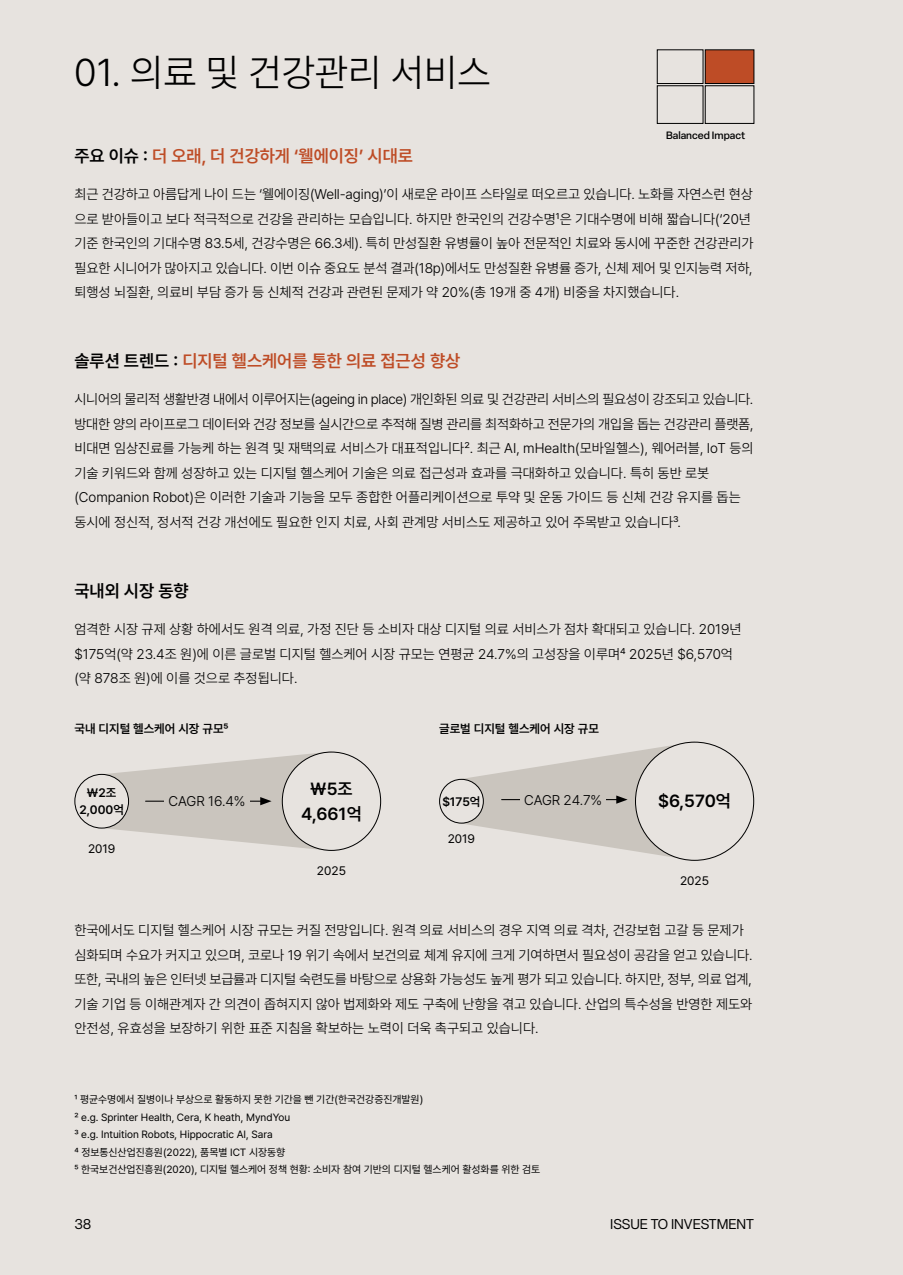
<style>
.page{position:relative;width:903px;height:1275px;background:#e7e3df}
.page>*{position:absolute;margin:0;border:0;box-sizing:border-box;transform-origin:0 0}
.t1{font:300 38.5px "Pretendard";color:#000}
.t2{font:600 17.5px "Pretendard";color:#be4c26}
.t3{font:600 17.5px/24.5px "Pretendard";color:#000;text-align:center}
.t4{font:300 14px/24.5px "Pretendard";color:#000}
.t5{font:14px "Elza";color:#000}
.t6{font:600 12.25px/17.5px "Pretendard";color:#000;text-align:center}
.t7{font:12.25px "Pretendard";color:#000}
.t8{font:10.5px/17.5px "Pretendard";color:#000}
.t9{font:500 10.5px "Elza";color:#000}
.s1{color:#000}
</style>
<div class="page">
<div style="left:657px;top:50px;width:46px;height:34px;border:1px solid #000"></div>
<div style="left:657px;top:86px;width:46px;height:38px;border:1px solid #000"></div>
<div style="left:705px;top:50px;width:49px;height:34px;background:#be4c26"></div>
<div style="left:705px;top:50px;width:49px;height:34px;border:1px solid #000"></div>
<div style="left:705px;top:86px;width:49px;height:38px;border:1px solid #000"></div>
<div style="left:439px;top:779px;width:45px;height:44px;border:1px solid #000;border-radius:50%"></div>
<svg style="left:461px;top:742px;width:233px;height:119px"></svg>
<div style="left:520px;top:791px;width:86px;height:17px;background:#cac5be"></div>
<div style="left:74px;top:774px;width:55px;height:54px;border:1px solid #000;border-radius:50%"></div>
<svg style="left:105px;top:752px;width:227px;height:99px"></svg>
<div style="left:164px;top:793px;width:86px;height:17px;background:#cac5be"></div>
<h1 class="t1" style="left:74px;top:46px;width:418px">01. 의료 및 건강관리 서비스</h1>
<p class="t2" style="left:74px;top:143px;width:340px"><span class="s1">주요 이슈 :</span> 더 오래, 더 건강하게 ‘웰에이징’ 시대로</p>
<p class="t9" style="left:666px;top:128px;width:81px">Balanced Impact</p>
<p class="t4" style="left:74px;top:182px;width:681px">최근 건강하고 아름답게 나이 드는 ‘웰에이징(Well-aging)’이 새로운 라이프 스타일로 떠오르고 있습니다. 노화를 자연스런 현상 으로 받아들이고 보다 적극적으로 건강을 관리하는 모습입니다. 하지만 한국인의 건강수명¹은 기대수명에 비해 짧습니다(‘20년 기준 한국인의 기대수명 83.5세, 건강수명은 66.3세). 특히 만성질환 유병률이 높아 전문적인 치료와 동시에 꾸준한 건강관리가 필요한 시니어가 많아지고 있습니다. 이번 이슈 중요도 분석 결과(18p)에서도 만성질환 유병률 증가, 신체 제어 및 인지능력 저하, 퇴행성 뇌질환, 의료비 부담 증가 등 신체적 건강과 관련된 문제가 약 20%(총 19개 중 4개) 비중을 차지했습니다.</p>
<p class="t2" style="left:74px;top:348px;width:387px"><span class="s1">솔루션 트렌드 :</span> 디지털 헬스케어를 통한 의료 접근성 향상</p>
<p class="t4" style="left:74px;top:387px;width:681px">시니어의 물리적 생활반경 내에서 이루어지는(ageing in place) 개인화된 의료 및 건강관리 서비스의 필요성이 강조되고 있습니다. 방대한 양의 라이프로그 데이터와 건강 정보를 실시간으로 추적해 질병 관리를 최적화하고 전문가의 개입을 돕는 건강관리 플랫폼, 비대면 임상진료를 가능케 하는 원격 및 재택의료 서비스가 대표적입니다². 최근 AI, mHealth(모바일헬스), 웨어러블, IoT 등의 기술 키워드와 함께 성장하고 있는 디지털 헬스케어 기술은 의료 접근성과 효과를 극대화하고 있습니다. 특히 동반 로봇 (Companion Robot)은 이러한 기술과 기능을 모두 종합한 어플리케이션으로 투약 및 운동 가이드 등 신체 건강 유지를 돕는 동시에 정신적, 정서적 건강 개선에도 필요한 인지 치료, 사회 관계망 서비스도 제공하고 있어 주목받고 있습니다³.</p>
<p class="t3" style="left:74px;top:578px;width:116px">국내외 시장 동향</p>
<p class="t4" style="left:74px;top:617px;width:669px">엄격한 시장 규제 상황 하에서도 원격 의료, 가정 진단 등 소비자 대상 디지털 의료 서비스가 점차 확대되고 있습니다. 2019년 $175억(약 23.4조 원)에 이른 글로벌 디지털 헬스케어 시장 규모는 연평균 24.7%의 고성장을 이루며⁴ 2025년 $6,570억 (약 878조 원)에 이를 것으로 추정됩니다.</p>
<p class="t6" style="left:74px;top:719px;width:156px">국내 디지털 헬스케어 시장 규모⁵</p>
<p class="t6" style="left:439px;top:719px;width:161px">글로벌 디지털 헬스케어 시장 규모</p>
<p class="t6" style="left:79px;top:783px;width:46px">￦2조<br>2,000억</p>
<p class="t3" style="left:301px;top:776px;width:62px">￦5조<br>4,661억</p>
<p class="t3" style="left:658px;top:788px;width:74px">$6,570억</p>
<p class="t6" style="left:442px;top:792px;width:40px">$175억</p>
<p class="t4" style="left:524px;top:787px;width:80px">CAGR 24.7%</p>
<p class="t7" style="left:448px;top:830px;width:29px">2019</p>
<p class="t4" style="left:169px;top:789px;width:78px">CAGR 16.4%</p>
<p class="t7" style="left:88px;top:840px;width:29px">2019</p>
<p class="t7" style="left:317px;top:862px;width:30px">2025</p>
<p class="t7" style="left:680px;top:872px;width:30px">2025</p>
<p class="t4" style="left:74px;top:918px;width:680px">한국에서도 디지털 헬스케어 시장 규모는 커질 전망입니다. 원격 의료 서비스의 경우 지역 의료 격차, 건강보험 고갈 등 문제가 심화되며 수요가 커지고 있으며, 코로나 19 위기 속에서 보건의료 체계 유지에 크게 기여하면서 필요성이 공감을 얻고 있습니다. 또한, 국내의 높은 인터넷 보급률과 디지털 숙련도를 바탕으로 상용화 가능성도 높게 평가 되고 있습니다. 하지만, 정부, 의료 업계, 기술 기업 등 이해관계자 간 의견이 좁혀지지 않아 법제화와 제도 구축에 난항을 겪고 있습니다. 산업의 특수성을 반영한 제도와 안전성, 유효성을 보장하기 위한 표준 지침을 확보하는 노력이 더욱 촉구되고 있습니다.</p>
<p class="t8" style="left:74px;top:1090px;width:467px">¹ 평균수명에서 질병이나 부상으로 활동하지 못한 기간을 뺀 기간(한국건강증진개발원)<br>² e.g. Sprinter Health, Cera, K heath, MyndYou<br>³ e.g. Intuition Robots, Hippocratic AI, Sara<br>⁴ 정보통신산업진흥원(2022), 품목별 ICT 시장동향<br>⁵ 한국보건산업진흥원(2020), 디지털 헬스케어 정책 현황: 소비자 참여 기반의 디지털 헬스케어 활성화를 위한 검토</p>
<p class="t5" style="left:74px;top:1215px;width:19px">38</p>
<p class="t5" style="left:610px;top:1215px;width:145px">ISSUE TO INVESTMENT</p>
</div>
